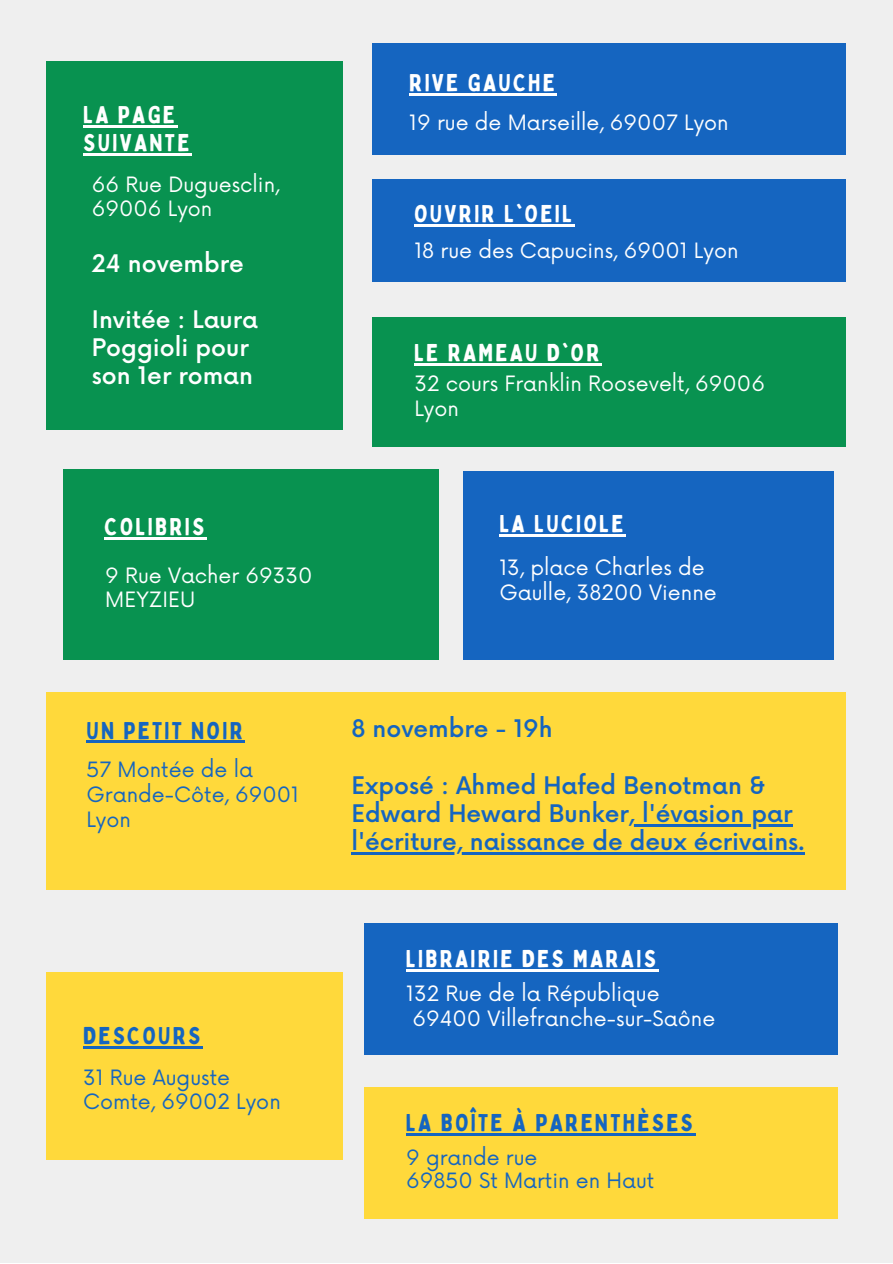
<style>
.page{position:relative;width:893px;height:1264px;background:#fff}
.page>*{position:absolute;margin:0;border:0;box-sizing:border-box;transform-origin:0 0}
.t1{font:24px/28px "Bobby Jones";letter-spacing:.095em;color:#fff}
.t2{font:24px "Bobby Jones";letter-spacing:.095em;color:#1565c0}
.t3{font:500 23.55px/28px "Now";color:#1565c0}
.t4{font:500 23.55px/28px "Now";color:#fff}
.t5{font:20.55px/24.8px "Now";color:#fff}
.t6{font:20.55px/24.8px "Now";color:#1565c0}
</style>
<div class="page">
<div style="left:0;top:0;width:892px;height:1262px;background:#efefef"></div>
<div style="left:46px;top:691px;width:800px;height:198px;background:#ffd93b"></div>
<div style="left:372px;top:180px;width:474px;height:102px;background:#1565c0"></div>
<div style="left:46px;top:972px;width:297px;height:187px;background:#ffd93b"></div>
<div style="left:372px;top:317px;width:474px;height:129px;background:#089250"></div>
<hr style="left:83px;top:1045px;width:120px;height:3px;background:#1565c0">
<hr style="left:414px;top:224px;width:160px;height:3px;background:#fff">
<div style="left:372px;top:43px;width:474px;height:112px;background:#1565c0"></div>
<hr style="left:409px;top:94px;width:148px;height:2px;background:#fff">
<hr style="left:414px;top:363px;width:187px;height:2px;background:#fff">
<hr style="left:86px;top:741px;width:159px;height:2px;background:#1565c0">
<hr style="left:628px;top:824px;width:164px;height:2px;background:#1565c0">
<hr style="left:351px;top:852px;width:453px;height:2px;background:#1565c0">
<div style="left:46px;top:61px;width:297px;height:369px;background:#089250"></div>
<hr style="left:83px;top:125px;width:94px;height:2px;background:#fff">
<hr style="left:83px;top:153px;width:109px;height:3px;background:#fff">
<div style="left:464px;top:471px;width:369px;height:189px;background:#1565c0"></div>
<hr style="left:499px;top:534px;width:126px;height:2px;background:#fff">
<div style="left:63px;top:470px;width:376px;height:190px;background:#089250"></div>
<hr style="left:105px;top:537px;width:102px;height:2px;background:#fff">
<div style="left:364px;top:923px;width:473px;height:131px;background:#1565c0"></div>
<hr style="left:406px;top:969px;width:252px;height:2px;background:#fff">
<div style="left:364px;top:1087px;width:473px;height:131px;background:#ffd93b"></div>
<hr style="left:406px;top:1133px;width:289px;height:2px;background:#1565c0">
<p class="t1" style="left:83px;top:100px;width:108px">LA PAGE<br>SUIVANTE</p>
<p class="t5" style="left:92px;top:173px;width:189px">66 Rue Duguesclin,<br>69006 Lyon</p>
<p class="t4" style="left:92px;top:250px;width:153px">24 novembre</p>
<p class="t4" style="left:92px;top:307px;width:167px">Invitée : Laura<br>Poggioli pour son 1er roman</p>
<p class="t1" style="left:105px;top:512px;width:101px">COLIBRIS</p>
<p class="t5" style="left:105px;top:563px;width:209px">9 Rue Vacher 69330<br>MEYZIEU</p>
<p class="t1" style="left:409px;top:68px;width:147px">RIVE GAUCHE</p>
<p class="t5" style="left:409px;top:111px;width:321px">19 rue de Marseille, 69007 Lyon</p>
<p class="t1" style="left:414px;top:199px;width:159px">OUVRIR L'OEIL</p>
<p class="t5" style="left:414px;top:239px;width:326px">18 rue des Capucins, 69001 Lyon</p>
<p class="t1" style="left:414px;top:338px;width:187px">LE RAMEAU D'OR</p>
<p class="t5" style="left:414px;top:372px;width:352px">32 cours Franklin Roosevelt, 69006<br>Lyon</p>
<p class="t1" style="left:499px;top:509px;width:126px">LA LUCIOLE</p>
<p class="t5" style="left:499px;top:556px;width:219px">13, place Charles de<br>Gaulle, 38200 Vienne</p>
<p class="t2" style="left:86px;top:715px;width:158px">UN PETIT NOIR</p>
<p class="t6" style="left:86px;top:758px;width:214px">57 Montée de la<br>Grande-Côte, 69001<br>Lyon</p>
<p class="t2" style="left:83px;top:1020px;width:119px">DESCOURS</p>
<p class="t6" style="left:83px;top:1065px;width:199px">31 Rue Auguste<br>Comte, 69002 Lyon</p>
<p class="t3" style="left:351px;top:716px;width:203px">8 novembre - 19h</p>
<p class="t3" style="left:351px;top:772px;width:455px">Exposé : Ahmed Hafed Benotman &amp;<br>Edward Heward Bunker, l'évasion par l'écriture, naissance de deux écrivains.</p>
<p class="t1" style="left:406px;top:944px;width:252px">LIBRAIRIE DES MARAIS</p>
<p class="t5" style="left:412px;top:982px;width:304px;text-indent:-6px">132 Rue de la République<br>69400 Villefranche-sur-Saône</p>
<p class="t2" style="left:406px;top:1107px;width:288px">LA BOÎTE À PARENTHÈSES</p>
<p class="t6" style="left:406px;top:1146px;width:249px;line-height:23.5px">9 grande rue<br>69850 St Martin en Haut</p>
</div>
